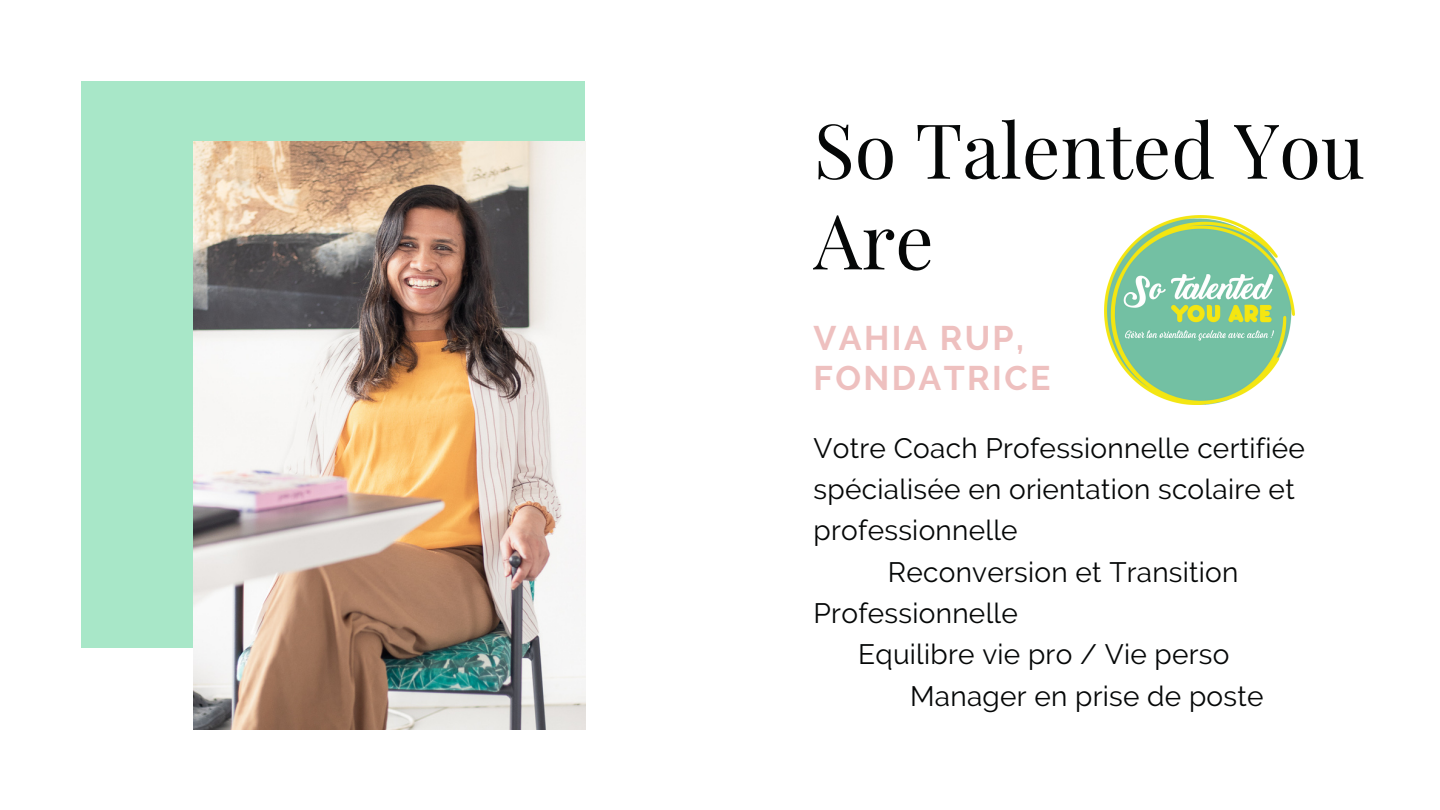
<style>
.page{position:relative;width:1440px;height:810px;background:#fff}
.page>*{position:absolute;margin:0;border:0;box-sizing:border-box;transform-origin:0 0}
.t1{font:76px/90.8px "Playfair Display";color:#050707}
.t2{font:700 34px/40.5px "Raleway";letter-spacing:.07em;color:#eec0bf}
.t3{font:28px "Raleway";letter-spacing:.01em;color:#050707}
</style>
<div class="page">
<div style="left:81px;top:81px;width:504px;height:567px;background:#a8e7c8"></div>
<img style="left:193px;top:141px;width:392px;height:588px">
<img style="left:1104px;top:215px;width:191px;height:190px">
<h1 class="t1" style="left:814px;top:102px;width:553px">So Talented You<br>Are</h1>
<p class="t2" style="left:814px;top:318px;width:238px">VAHIA RUP,<br>FONDATRICE</p>
<p class="t3" style="left:814px;top:432px;width:493px">Votre Coach Professionnelle certifiée</p>
<p class="t3" style="left:814px;top:473px;width:483px">spécialisée en orientation scolaire et</p>
<p class="t3" style="left:814px;top:514px;width:206px">professionnelle</p>
<p class="t3" style="left:888px;top:555px;width:352px">Reconversion et Transition</p>
<p class="t3" style="left:814px;top:597px;width:206px">Professionnelle</p>
<p class="t3" style="left:858px;top:638px;width:373px">Equilibre vie pro / Vie perso</p>
<p class="t3" style="left:910px;top:680px;width:355px">Manager en prise de poste</p>
</div>
